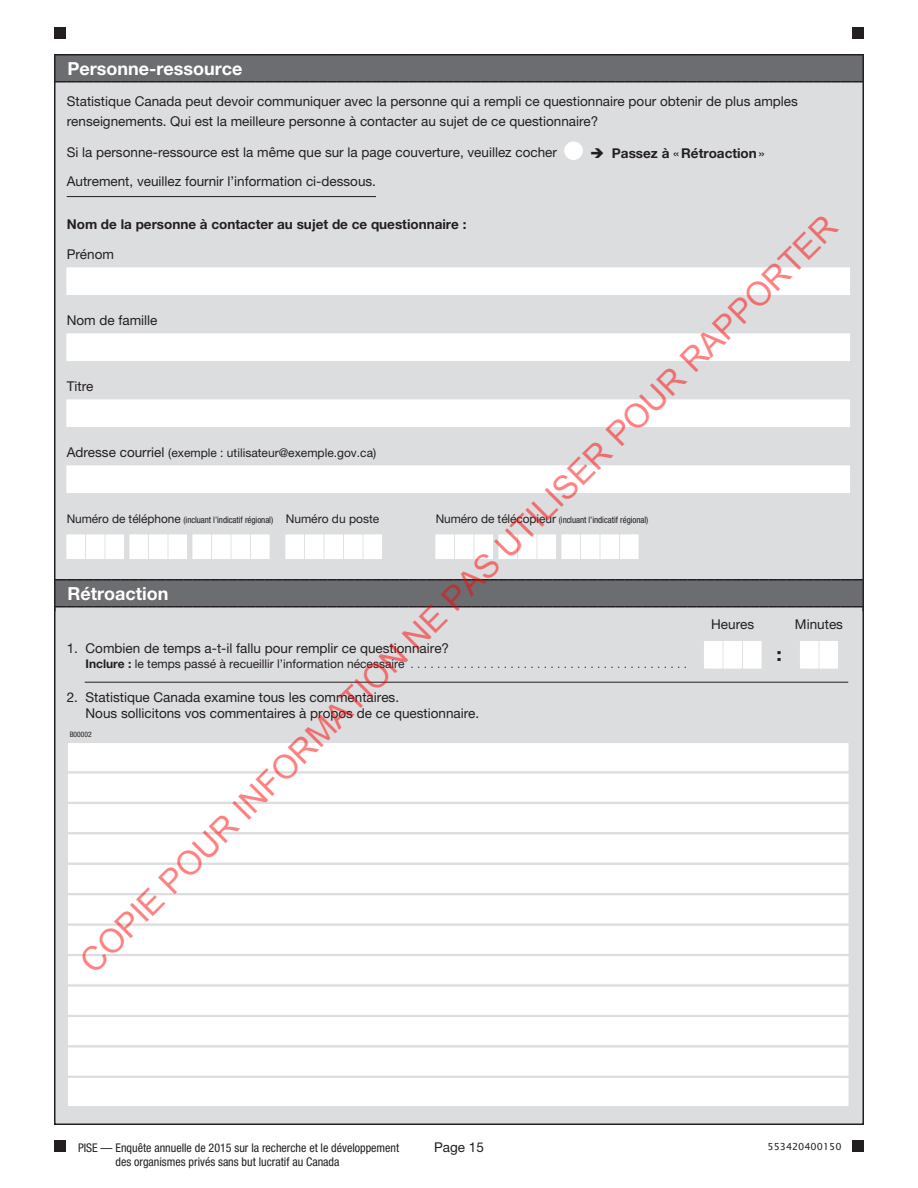
<style>
.page{position:relative;width:918px;height:1188px;background:#fff}
.page>*{position:absolute;margin:0;border:0;box-sizing:border-box;transform-origin:0 0}
.t1{font:33px "Arial";color:rgb(255 0 0/.5)}
.Sub-title{font:700 19.5px "Helvetica Neue LT Pro";color:#231f20}
.Section_title{font:700 18px "Helvetica Neue LT Pro";color:#fff}
.Sub-title_2{font:13.5px/19.5px "Helvetica Neue LT Pro";color:#231f20}
.Sub-title_2-2{font:700 13.5px "Helvetica Neue LT Pro";color:#231f20}
.t2{font:12px "Helvetica Neue LT Pro";color:#231f20}
.t3{font:condensed 12px "Helvetica Neue LT Pro";color:#231f20}
.t4{font:9.75px "Lucida Sans Unicode";color:#231f20}
.t5{font:condensed 9px "Helvetica Neue LT Pro";letter-spacing:-.005em;color:#231f20}
.t6{font:condensed 7.5px "Helvetica Neue LT Pro";color:#231f20}
.s1{font-weight:400}
.s2{font-size:13.5px}
.s3{font-stretch:condensed;font-size:9px}
.s4{font-stretch:normal;font-size:12px}
.s5{font-weight:700}
.s6{font-weight:300}
</style>
<div class="page">
<div style="left:54px;top:27px;width:12px;height:12px;background:#231f20"></div>
<div style="left:852px;top:27px;width:12px;height:12px;background:#231f20"></div>
<div style="left:54px;top:1140px;width:12px;height:12px;background:#231f20"></div>
<div style="left:852px;top:1140px;width:12px;height:12px;background:#231f20"></div>
<div style="left:55px;top:55px;width:808px;height:1069px;background:#dcdddf"></div>
<svg style="left:55px;top:56px;width:808px;height:550px"></svg>
<hr style="left:54px;top:580px;width:2px;height:26px;background:#231f20">
<svg style="left:54px;top:579px;width:810px;height:1px"></svg>
<hr style="left:862px;top:580px;width:2px;height:26px;background:#231f20">
<svg style="left:54px;top:606px;width:810px;height:5px"></svg>
<hr style="left:54px;top:56px;width:2px;height:25px;background:#231f20">
<svg style="left:54px;top:54px;width:810px;height:2px;background:#353233"></svg>
<hr style="left:862px;top:56px;width:2px;height:25px;background:#231f20">
<svg style="left:54px;top:81px;width:810px;height:1px"></svg>
<div style="left:565px;top:142px;width:17px;height:18px;background:#fff;border-radius:50%"></div>
<div style="left:565px;top:142px;width:18px;height:18px;border:1px solid #fff;border-radius:50%"></div>
<hr style="left:67px;top:196px;width:309px;height:1px;background:#231f20">
<div style="left:67px;top:268px;width:783px;height:27px;background:#fff"></div>
<div style="left:67px;top:334px;width:783px;height:27px;background:#fff"></div>
<div style="left:67px;top:400px;width:783px;height:27px;background:#fff"></div>
<div style="left:67px;top:466px;width:783px;height:27px;background:#fff"></div>
<div style="left:232px;top:535px;width:18px;height:24px;background:#fff"></div>
<div style="left:251px;top:535px;width:18px;height:24px;background:#fff"></div>
<div style="left:193px;top:535px;width:18px;height:24px;background:#fff"></div>
<div style="left:212px;top:535px;width:18px;height:24px;background:#fff"></div>
<div style="left:106px;top:535px;width:18px;height:24px;background:#fff"></div>
<div style="left:67px;top:535px;width:18px;height:24px;background:#fff"></div>
<div style="left:86px;top:535px;width:18px;height:24px;background:#fff"></div>
<div style="left:169px;top:535px;width:18px;height:24px;background:#fff"></div>
<div style="left:130px;top:535px;width:18px;height:24px;background:#fff"></div>
<div style="left:149px;top:535px;width:18px;height:24px;background:#fff"></div>
<div style="left:325px;top:535px;width:18px;height:24px;background:#fff"></div>
<div style="left:344px;top:535px;width:18px;height:24px;background:#fff"></div>
<div style="left:364px;top:535px;width:18px;height:24px;background:#fff"></div>
<div style="left:286px;top:535px;width:18px;height:24px;background:#fff"></div>
<div style="left:305px;top:535px;width:18px;height:24px;background:#fff"></div>
<div style="left:601px;top:535px;width:18px;height:24px;background:#fff"></div>
<div style="left:620px;top:535px;width:18px;height:24px;background:#fff"></div>
<div style="left:562px;top:535px;width:18px;height:24px;background:#fff"></div>
<div style="left:581px;top:535px;width:18px;height:24px;background:#fff"></div>
<div style="left:475px;top:535px;width:18px;height:24px;background:#fff"></div>
<div style="left:436px;top:535px;width:18px;height:24px;background:#fff"></div>
<div style="left:455px;top:535px;width:18px;height:24px;background:#fff"></div>
<div style="left:538px;top:535px;width:18px;height:24px;background:#fff"></div>
<div style="left:499px;top:535px;width:18px;height:24px;background:#fff"></div>
<div style="left:518px;top:535px;width:18px;height:24px;background:#fff"></div>
<div style="left:743px;top:641px;width:18px;height:27px;background:#fff"></div>
<div style="left:704px;top:641px;width:18px;height:27px;background:#fff"></div>
<div style="left:724px;top:641px;width:18px;height:27px;background:#fff"></div>
<div style="left:800px;top:641px;width:18px;height:27px;background:#fff"></div>
<div style="left:820px;top:641px;width:18px;height:27px;background:#fff"></div>
<hr style="left:85px;top:682px;width:763px;height:1px;background:#231f20">
<div style="left:68px;top:743px;width:780px;height:28px;background:#fff"></div>
<div style="left:68px;top:774px;width:780px;height:27px;background:#fff"></div>
<div style="left:68px;top:804px;width:780px;height:28px;background:#fff"></div>
<div style="left:68px;top:835px;width:780px;height:27px;background:#fff"></div>
<div style="left:68px;top:865px;width:780px;height:28px;background:#fff"></div>
<div style="left:68px;top:896px;width:780px;height:27px;background:#fff"></div>
<div style="left:68px;top:926px;width:780px;height:28px;background:#fff"></div>
<div style="left:68px;top:1017px;width:780px;height:28px;background:#fff"></div>
<div style="left:68px;top:1048px;width:780px;height:27px;background:#fff"></div>
<div style="left:68px;top:1078px;width:780px;height:28px;background:#fff"></div>
<div style="left:68px;top:957px;width:780px;height:27px;background:#fff"></div>
<div style="left:68px;top:987px;width:780px;height:27px;background:#fff"></div>
<p class="Section_title" style="left:68px;top:57px;width:177px">Personne-ressource</p>
<p class="Sub-title_2" style="left:67px;top:92px;width:733px">Statistique Canada peut devoir communiquer avec la personne qui a rempli ce questionnaire pour obtenir de plus amples renseignements. Qui est la meilleure personne à contacter au sujet de ce questionnaire?</p>
<p class="Sub-title_2" style="left:67px;top:143px;width:492px">Si la personne-ressource est la même que sur la page couverture, veuillez cocher</p>
<p class="Sub-title_2-2" style="left:590px;top:144px;width:176px">➔ Passez à <span class="s1">«</span>Rétroaction<span class="s1">»</span></p>
<p class="Sub-title_2" style="left:67px;top:171px;width:311px">Autrement, veuillez fournir l’information ci-dessous.</p>
<p class="Sub-title_2-2" style="left:67px;top:216px;width:401px">Nom de la personne à contacter au sujet de ce questionnaire :</p>
<p class="Sub-title_2" style="left:67px;top:244px;width:49px">Prénom</p>
<h1 class="t1" style="left:71px;top:951px;width:1056px;rotate:-45deg">COPIE POUR INFORMATION NE PAS UTILISER POUR RAPPORTER</h1>
<p class="Sub-title_2" style="left:67px;top:310px;width:92px">Nom de famille</p>
<p class="Sub-title_2" style="left:67px;top:376px;width:28px">Titre</p>
<p class="t2" style="left:67px;top:445px;width:311px"><span class="s2">Adresse courriel</span> (exemple : utilisateur@exemple.gov.ca)</p>
<p class="t2" style="left:67px;top:511px;width:314px">Numéro de téléphone <span class="s3">(incluant l’indicatif régional)</span> Numéro du poste</p>
<p class="t5" style="left:436px;top:514px;width:214px"><span class="s4">Numéro de télécopieur</span> (incluant l’indicatif régional)</p>
<p class="Section_title" style="left:68px;top:582px;width:102px">Rétroaction</p>
<p class="Sub-title_2" style="left:711px;top:615px;width:44px">Heures</p>
<p class="Sub-title_2" style="left:795px;top:615px;width:50px">Minutes</p>
<p class="Sub-title_2" style="left:67px;top:639px;width:384px">1. Combien de temps a-t-il fallu pour remplir ce questionnaire?</p>
<p class="t2" style="left:86px;top:657px;width:597px"><span class="s5">Inclure :</span> le temps passé à recueillir l’information nécessaire <span class="s6">. . . . . . . . . . . . . . . . . . . . . . . . . . . . . . . . . . . . . . . . .</span></p>
<p class="Sub-title" style="left:777px;top:642px;width:7px">:</p>
<p class="Sub-title_2" style="left:86px;top:689px;width:395px;line-height:16.5px;text-indent:-19px">2. Statistique Canada examine tous les commentaires.<br>Nous sollicitons vos commentaires à propos de ce questionnaire.</p>
<p class="t6" style="left:70px;top:730px;width:23px">B00002</p>
<p class="t3" style="left:78px;top:1141px;width:323px">PISE — Enquête annuelle de 2015 sur la recherche et le développement</p>
<p class="Sub-title_2" style="left:434px;top:1137px;width:51px">Page 15</p>
<p class="t4" style="left:768px;top:1139px;width:75px">553420400150</p>
<p class="t3" style="left:116px;top:1154px;width:225px">des organismes privés sans but lucratif au Canada</p>
</div>
